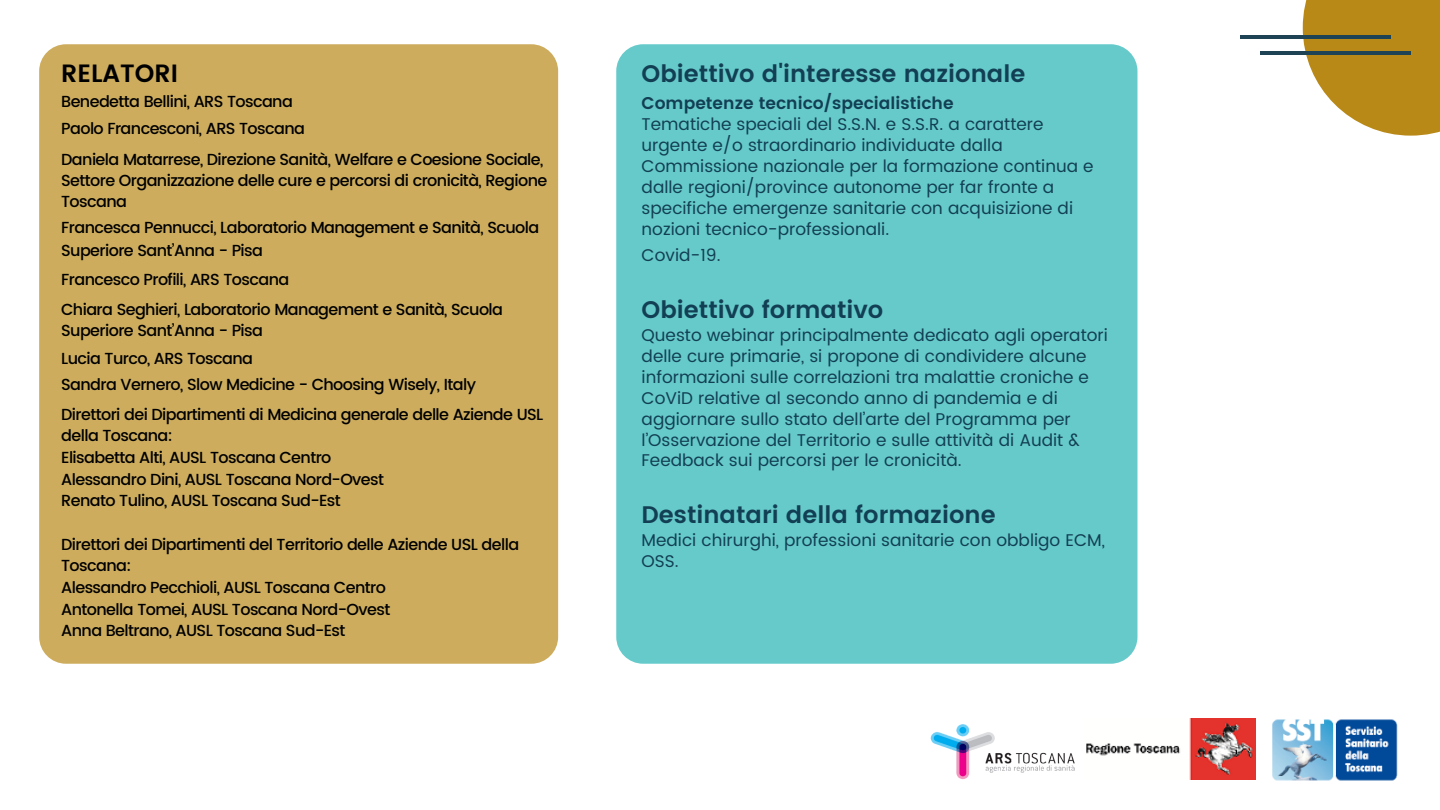
<style>
.page{position:relative;width:1440px;height:810px;background:#fff}
.page>*{position:absolute;margin:0;border:0;box-sizing:border-box;transform-origin:0 0}
.t1{font:600 25px "Poppins";color:#000}
.t2{font:600 24px "Poppins";color:#123f54}
.t3{font:17px/20.9px "Poppins";color:#123f54}
.t4{font:600 17px "Poppins";color:#123f54}
.t5{font:500 16px/21px "Poppins";letter-spacing:-.035em;color:#000}
</style>
<div class="page">
<div style="left:39px;top:44px;width:519px;height:620px;background:#cdad5d;border-radius:27px"></div>
<div style="left:616px;top:44px;width:521px;height:620px;background:#66caca;border-radius:27px"></div>
<svg style="left:1303px;top:0;width:137px;height:136px;background:#c09938"></svg>
<hr style="left:1240px;top:35px;width:151px;height:3px;background:#1d4355">
<hr style="left:1260px;top:52px;width:151px;height:3px;background:#1d4355">
<img style="left:930px;top:724px;width:145px;height:56px">
<img style="left:1255px;top:718px;width:143px;height:63px">
<img style="left:1086px;top:718px;width:169px;height:62px">
<p class="t1" style="left:61px;top:59px;width:118px">RELATORI</p>
<p class="t5" style="left:61px;top:91px;width:233px">Benedetta Bellini, ARS Toscana</p>
<p class="t5" style="left:61px;top:118px;width:245px">Paolo Francesconi, ARS Toscana</p>
<p class="t5" style="left:61px;top:149px;width:488px">Daniela Matarrese, Direzione Sanità, Welfare e Coesione Sociale,<br>Settore Organizzazione delle cure e percorsi di cronicità, Regione<br>Toscana</p>
<p class="t5" style="left:61px;top:217px;width:480px;line-height:22.3px">Francesca Pennucci, Laboratorio Management e Sanità, Scuola<br>Superiore Sant’Anna - Pisa</p>
<p class="t5" style="left:61px;top:269px;width:230px">Francesco Profili, ARS Toscana</p>
<p class="t5" style="left:61px;top:299px;width:443px">Chiara Seghieri, Laboratorio Management e Sanità, Scuola<br>Superiore Sant’Anna - Pisa</p>
<p class="t5" style="left:61px;top:348px;width:193px">Lucia Turco, ARS Toscana</p>
<p class="t5" style="left:61px;top:374px;width:416px">Sandra Vernero, Slow Medicine - Choosing Wisely, Italy</p>
<p class="t5" style="left:61px;top:403px;width:484px;line-height:21.7px">Direttori dei Dipartimenti di Medicina generale delle Aziende USL della Toscana:</p>
<p class="t5" style="left:61px;top:447px;width:272px">Elisabetta Alti, AUSL Toscana Centro</p>
<p class="t5" style="left:61px;top:469px;width:324px">Alessandro Dini, AUSL Toscana Nord-Ovest</p>
<p class="t5" style="left:61px;top:490px;width:281px">Renato Tulino, AUSL Toscana Sud-Est</p>
<p class="t5" style="left:61px;top:533px;width:459px;line-height:21.7px">Direttori dei Dipartimenti del Territorio delle Aziende USL della<br>Toscana:</p>
<p class="t5" style="left:61px;top:577px;width:326px">Alessandro Pecchioli, AUSL Toscana Centro</p>
<p class="t5" style="left:61px;top:599px;width:331px">Antonella Tomei, AUSL Toscana Nord-Ovest</p>
<p class="t5" style="left:61px;top:620px;width:286px">Anna Beltrano, AUSL Toscana Sud-Est</p>
<p class="t2" style="left:642px;top:60px;width:385px">Obiettivo d'interesse nazionale</p>
<p class="t4" style="left:642px;top:93px;width:313px">Competenze tecnico/specialistiche</p>
<p class="t3" style="left:642px;top:114px;width:453px">Tematiche speciali del S.S.N. e S.S.R. a carattere urgente e/o straordinario individuate dalla Commissione nazionale per la formazione continua e dalle regioni/province autonome per far fronte a specifiche emergenze sanitarie con acquisizione di nozioni tecnico-professionali.</p>
<p class="t3" style="left:642px;top:245px;width:81px">Covid-19.</p>
<p class="t2" style="left:642px;top:295px;width:243px">Obiettivo formativo</p>
<p class="t3" style="left:642px;top:325px;width:468px">Questo webinar principalmente dedicato agli operatori delle cure primarie, si propone di condividere alcune informazioni sulle correlazioni tra malattie croniche e CoViD relative al secondo anno di pandemia e di aggiornare sullo stato dell’arte del Programma per l’Osservazione del Territorio e sulle attività di Audit &amp; Feedback sui percorsi per le cronicità.</p>
<p class="t2" style="left:642px;top:501px;width:356px">Destinatari della formazione</p>
<p class="t3" style="left:642px;top:530px;width:465px">Medici chirurghi, professioni sanitarie con obbligo ECM,<br>OSS.</p>
</div>
